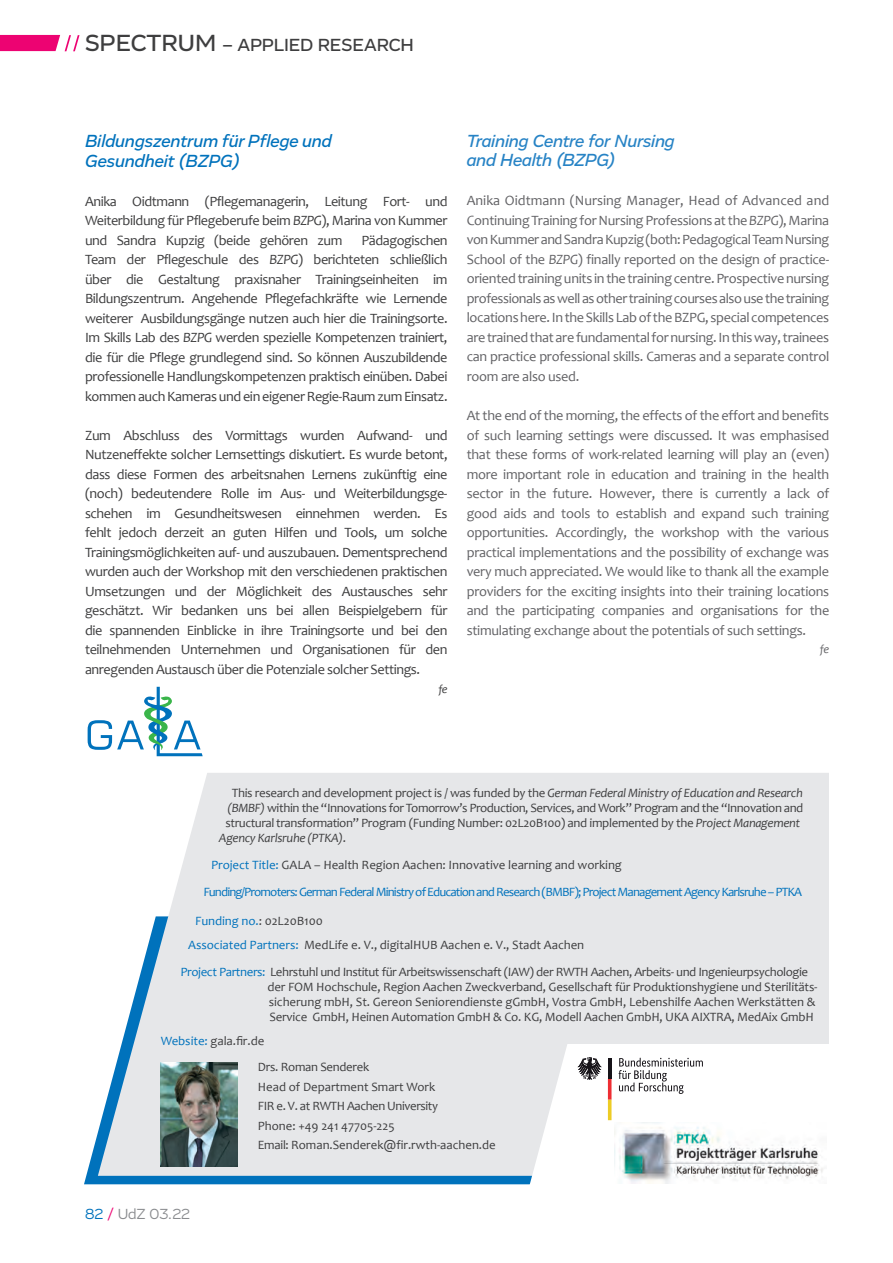
<style>
.page{position:relative;width:893px;height:1263px;background:#fff}
.page>*{position:absolute;margin:0;border:0;box-sizing:border-box;transform-origin:0 0}
.t1{font:italic 500 18px/19.5px "Vito";color:#0072bc}
.t2{font:italic 500 18px/19.5px "Vito";letter-spacing:-.01em;color:#2783c5}
.t3{font:500 18px "Vito";letter-spacing:-.01em;color:#3e3e3f}
.t4{font:15px "Vito";letter-spacing:-.005em;color:#8a8c8f}
.t5{font:14.25px/19.5px "Candara";letter-spacing:-.03em;color:#3e3e3f;text-align:justify}
.t6{font:14.25px/19.5px "Candara";letter-spacing:-.02em;color:#636366;text-align:justify}
.t7{font:12.75px/19.5px "Candara";letter-spacing:-.01em;color:#3e3e3f}
.t8{font:12.75px "Candara";letter-spacing:-.03em;color:#3e3e3f}
.t9{font:12.75px/27px "Candara";letter-spacing:-.06em;color:#0072bc}
.t10{font:italic 12.75px "Candara";letter-spacing:-.02em;color:#3e3e3f}
.t11{font:italic 12px "Candara";color:#3e3e3f}
.t12{font:italic 12px "Candara";color:#636366}
.s1{font-size:24px}
.s2{font-style:italic}
.s3{font-style:normal}
.s4{color:#3e3e3f}
.s5{color:#0072bc}
.s6{color:#ed0372}
</style>
<div class="page">
<svg style="left:0;top:35px;width:80px;height:16px"></svg>
<svg style="left:84px;top:1132px;width:445px;height:52px;fill:#0072bc"></svg>
<svg style="left:98px;top:773px;width:731px;height:403px;fill:#e6e7e9"></svg>
<svg style="left:88px;top:687px;width:115px;height:69px"></svg>
<img style="left:161px;top:1062px;width:77px;height:104px">
<svg style="left:529px;top:1044px;width:300px;height:141px"></svg>
<svg style="left:619px;top:1058px;width:84px;height:36px"></svg>
<svg style="left:608px;top:1079px;width:3px;height:41px"></svg>
<hr style="left:608px;top:1058px;width:3px;height:21px;background:#171419">
<svg style="left:578px;top:1057px;width:24px;height:23px"></svg>
<img style="left:614px;top:1122px;width:213px;height:62px">
<p class="t3" style="left:85px;top:34px;width:330px"><span class="s1">SPECTRUM</span> – APPLIED RESEARCH</p>
<p class="t1" style="left:85px;top:131px;width:248px">Bildungszentrum für Pflege und<br>Gesundheit (BZPG)</p>
<p class="t5" style="left:85px;top:191px;width:364px">Anika Oidtmann (Pflegemanagerin, Leitung Fort- und Weiterbildung für Pflegeberufe beim <span class="s2">BZPG</span>), Marina von Kummer und Sandra Kupzig (beide gehören zum</p>
<p class="t5" style="left:85px;top:230px;width:364px;text-indent:276px">Pädagogischen Team der Pflegeschule des <span class="s2">BZPG</span>) berichteten schließlich über die Gestaltung praxisnaher Trainingseinheiten im Bildungszentrum. Angehende Pflegefachkräfte wie Lernende weiterer Ausbildungsgänge nutzen auch hier die Trainingsorte.<br>Im Skills Lab des <span class="s2">BZPG</span> werden spezielle Kompetenzen trainiert, die für die Pflege grundlegend sind. So können Auszubildende professionelle Handlungskompetenzen praktisch einüben. Dabei kommen auch Kameras und ein eigener Regie-Raum zum Einsatz.</p>
<p class="t5" style="left:85px;top:425px;width:364px">Zum Abschluss des Vormittags wurden Aufwand- und Nutzeneffekte solcher Lernsettings diskutiert. Es wurde betont, dass diese Formen des arbeitsnahen Lernens zukünftig eine (noch) bedeutendere Rolle im Aus- und Weiterbildungsge&shy;schehen im Gesundheitswesen einnehmen werden. Es fehlt jedoch derzeit an guten Hilfen und Tools, um solche Trainingsmöglichkeiten auf- und auszubauen. Dementsprechend wurden auch der Workshop mit den verschiedenen praktischen Umsetzungen und der Möglichkeit des Austausches sehr geschätzt. Wir bedanken uns bei allen Beispielgebern für die spannenden Einblicke in ihre Trainingsorte und bei den teilnehmenden Unternehmen und Organisationen für den anregenden Austausch über die Potenziale solcher Settings.</p>
<p class="t11" style="left:438px;top:682px;width:11px">fe</p>
<p class="t2" style="left:467px;top:131px;width:210px">Training Centre for Nursing and Health (BZPG)</p>
<p class="t6" style="left:467px;top:191px;width:364px">Anika Oidtmann (Nursing Manager, Head of Advanced and Continuing Training for Nursing Professions at the <span class="s2">BZPG</span>), Marina von Kummer and Sandra Kupzig (both: Pedagogical Team Nursing School of the <span class="s2">BZPG</span>) finally reported on the design of practice&shy;oriented training units in the training centre. Prospective nursing professionals as well as other training courses also use the training locations here. In the Skills Lab of the BZPG, special competences are trained that are fundamental for nursing. In this way, trainees can practice professional skills. Cameras and a separate control room are also used.</p>
<p class="t6" style="left:467px;top:405px;width:364px">At the end of the morning, the effects of the effort and benefits of such learning settings were discussed. It was emphasised that these forms of work-related learning will play an (even) more important role in education and training in the health sector in the future. However, there is currently a lack of good aids and tools to establish and expand such training opportunities. Accordingly, the workshop with the various practical implementations and the possibility of exchange was very much appreciated. We would like to thank all the example providers for the exciting insights into their training locations and the participating companies and organisations for the stimulating exchange about the potentials of such settings.</p>
<p class="t12" style="left:820px;top:641px;width:11px">fe</p>
<p class="t7" style="left:232px;top:783px;width:573px">This research and development project is / was funded by the <span class="s2">German Federal Ministry of Education and Research</span></p>
<p class="t8" style="left:228px;top:800px;width:578px"><span class="s2">(BMBF)</span> within the “Innovations for Tomorrow’s Production, Services, and Work” Program and the “Innovation and</p>
<p class="t8" style="left:226px;top:815px;width:576px">structural transformation” Program (Funding Number: 02L20B100) and implemented by the <span class="s2">Project Management</span></p>
<p class="t10" style="left:219px;top:830px;width:129px">Agency Karlsruhe (PTKA)<span class="s3">.</span></p>
<p class="t9" style="left:203px;top:851px;width:600px;text-indent:8px">Project Title: <span class="s4">GALA – Health Region Aachen: Innovative learning and working<br></span>Funding/Promoters: German Federal Ministry of Education and Research (BMBF); Project Management Agency Karlsruhe – PTKA</p>
<p class="t7" style="left:188px;top:909px;width:398px;line-height:24px;text-indent:7px"><span class="s5">Funding no.</span>: 02L20B100<br><span class="s5">Associated Partners:</span> MedLife e. V., digitalHUB Aachen e. V., Stadt Aachen</p>
<p class="t7" style="left:268px;top:964px;width:552px;line-height:15px;text-indent:-87px"><span class="s5">Project Partners:</span> Lehrstuhl und Institut für Arbeitswissenschaft (IAW) der RWTH Aachen, Arbeits- und Ingenieurpsychologie der FOM Hochschule, Region Aachen Zweckverband, Gesellschaft für Produktionshygiene und Sterilitäts&shy;sicherung mbH, St. Gereon Seniorendienste gGmbH, Vostra GmbH, Lebenshilfe Aachen Werkstätten &amp; Service GmbH, Heinen Automation GmbH &amp; Co. KG, Modell Aachen GmbH, UKA AIXTRA, MedAix GmbH</p>
<p class="t7" style="left:161px;top:1031px;width:105px"><span class="s5">Website:</span> gala.fir.de</p>
<p class="t4" style="left:85px;top:1205px;width:107px"><span class="s5">82</span> <span class="s6">/</span> UdZ 03.22</p>
<p class="t7" style="left:258px;top:1057px;width:239px">Drs. Roman Senderek<br>Head of Department Smart Work<br>FIR e. V. at RWTH Aachen University<br>Phone: +49 241 47705-225<br>Email: Roman.Senderek@fir.rwth-aachen.de</p>
</div>
